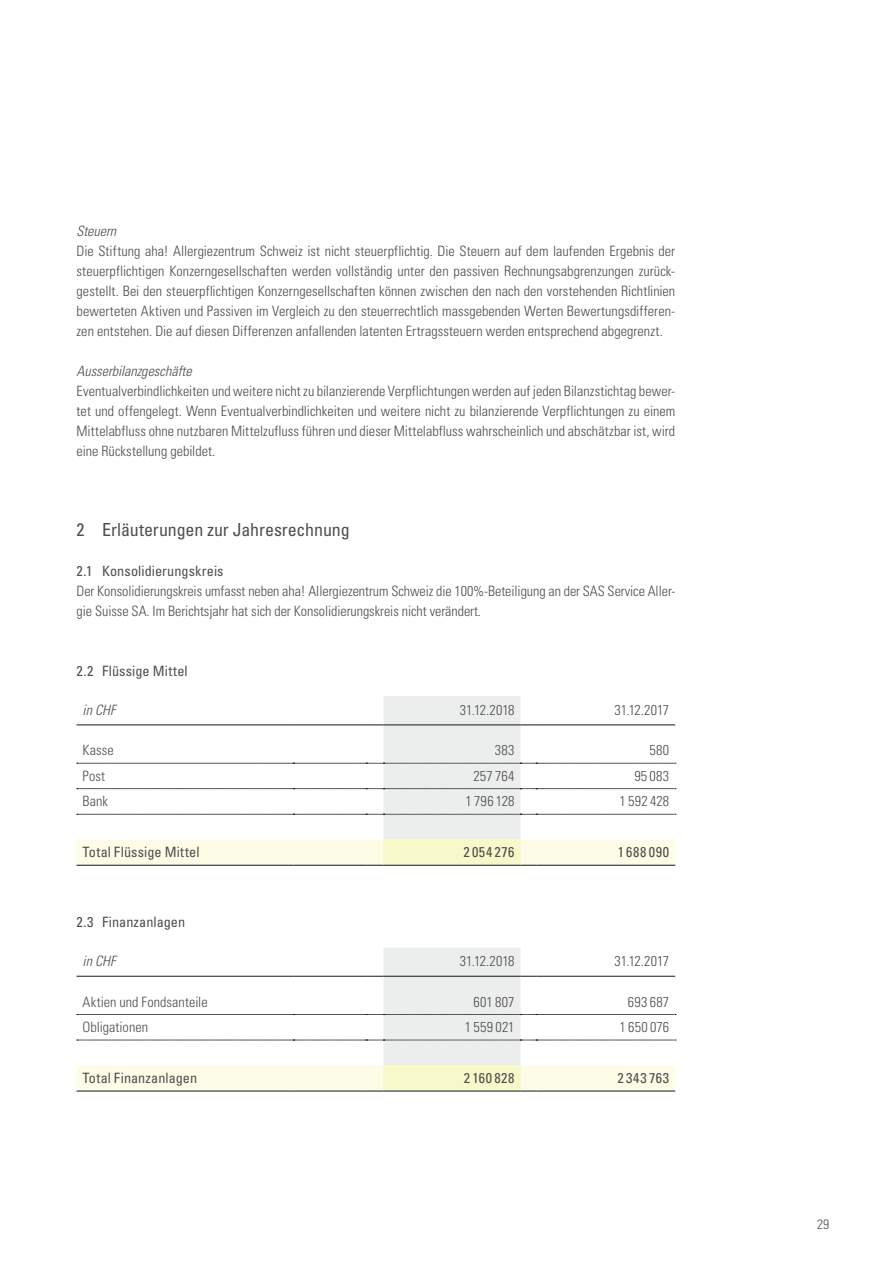
<style>
.page{position:relative;width:893px;height:1263px;background:#fff}
.page>*{position:absolute;margin:0;border:0;box-sizing:border-box;transform-origin:0 0}
.t1{font:condensed 18px "Univers LT Std";letter-spacing:-.01em;color:#4e4e4d}
.t2{font:300 condensed 14.25px/20px "Univers LT Std";letter-spacing:-.005em;color:#4e4e4d;text-align:justify}
.t3{font:condensed 14.25px "Univers LT Std";letter-spacing:.01em;color:#4e4e4d}
.t4{font:italic 300 condensed 14.25px "Univers LT Std";color:#4e4e4d}
.t5{font:condensed 14.25px "Univers LT Std";letter-spacing:.05em;color:#4e4e4d}
.t6{font:condensed 14.25px "Univers LT Std";letter-spacing:.06em;color:#4e4e4d}
.t7{font:300 condensed 13.5px "Univers LT Std";color:#4e4e4d}
</style>
<div class="page">
<svg style="left:77px;top:696px;width:599px;height:170px"></svg>
<svg style="left:77px;top:947px;width:599px;height:145px"></svg>
<p class="t4" style="left:77px;top:223px;width:41px">Steuern</p>
<p class="t2" style="left:77px;top:241px;width:600px">Die Stiftung aha! Allergiezentrum Schweiz ist nicht steuerpflichtig. Die Steuern auf dem laufenden Ergebnis der steuerpflichtigen Konzerngesellschaften werden vollständig unter den passiven Rechnungsabgrenzungen zurück&shy;gestellt. Bei den steuerpflichtigen Konzerngesellschaften können zwischen den nach den vorstehenden Richtlinien bewerteten Aktiven und Passiven im Vergleich zu den steuerrechtlich massgebenden Werten Bewertungsdifferen&shy;zen entstehen. Die auf diesen Differenzen anfallenden latenten Ertragssteuern werden entsprechend abgegrenzt.</p>
<p class="t4" style="left:77px;top:363px;width:117px">Ausserbilanzgeschäfte</p>
<p class="t2" style="left:77px;top:381px;width:600px">Eventualverbindlichkeiten und weitere nicht zu bilanzierende Verpflichtungen werden auf jeden Bilanzstichtag bewer&shy;tet und offengelegt. Wenn Eventualverbindlichkeiten und weitere nicht zu bilanzierende Verpflichtungen zu einem Mittelabfluss ohne nutzbaren Mittelzufluss führen und dieser Mittelabfluss wahrscheinlich und abschätzbar ist, wird eine Rückstellung gebildet.</p>
<p class="t1" style="left:77px;top:518px;width:275px">2 Erläuterungen zur Jahresrechnung</p>
<p class="t3" style="left:77px;top:562px;width:149px">2.1 Konsolidierungskreis</p>
<p class="t2" style="left:77px;top:581px;width:600px">Der Konsolidierungskreis umfasst neben aha! Allergiezentrum Schweiz die 100%-Beteiligung an der SAS Service Aller&shy;gie Suisse SA. Im Berichtsjahr hat sich der Konsolidierungskreis nicht verändert.</p>
<p class="t3" style="left:77px;top:662px;width:113px">2.2 Flüssige Mittel</p>
<p class="t4" style="left:83px;top:701px;width:35px">in CHF</p>
<p class="t2" style="left:460px;top:700px;width:56px">31.12.2018</p>
<p class="t2" style="left:614px;top:700px;width:56px">31.12.2017</p>
<p class="t2" style="left:83px;top:740px;width:33px">Kasse</p>
<p class="t2" style="left:495px;top:740px;width:21px">383</p>
<p class="t2" style="left:649px;top:740px;width:21px">580</p>
<p class="t2" style="left:83px;top:766px;width:24px">Post</p>
<p class="t2" style="left:473px;top:766px;width:43px">257 764</p>
<p class="t2" style="left:634px;top:766px;width:36px">95 083</p>
<p class="t2" style="left:83px;top:791px;width:27px">Bank</p>
<p class="t2" style="left:466px;top:791px;width:50px">1 796 128</p>
<p class="t2" style="left:620px;top:791px;width:51px">1 592 428</p>
<p class="t3" style="left:83px;top:843px;width:119px">Total Flüssige Mittel</p>
<p class="t5" style="left:463px;top:843px;width:53px">2054276</p>
<p class="t5" style="left:618px;top:843px;width:53px">1688090</p>
<p class="t3" style="left:77px;top:913px;width:110px">2.3 Finanzanlagen</p>
<p class="t4" style="left:83px;top:953px;width:35px">in CHF</p>
<p class="t2" style="left:460px;top:951px;width:56px">31.12.2018</p>
<p class="t2" style="left:614px;top:951px;width:56px">31.12.2017</p>
<p class="t2" style="left:83px;top:991px;width:127px">Aktien und Fondsanteile</p>
<p class="t2" style="left:473px;top:991px;width:43px">601 807</p>
<p class="t2" style="left:628px;top:991px;width:43px">693 687</p>
<p class="t2" style="left:83px;top:1017px;width:67px">Obligationen</p>
<p class="t2" style="left:465px;top:1017px;width:51px">1 559 021</p>
<p class="t2" style="left:620px;top:1017px;width:51px">1 650 076</p>
<p class="t3" style="left:83px;top:1069px;width:116px">Total Finanzanlagen</p>
<p class="t5" style="left:464px;top:1069px;width:52px">2160828</p>
<p class="t6" style="left:618px;top:1069px;width:53px">2343763</p>
<p class="t7" style="left:817px;top:1216px;width:13px">29</p>
</div>
